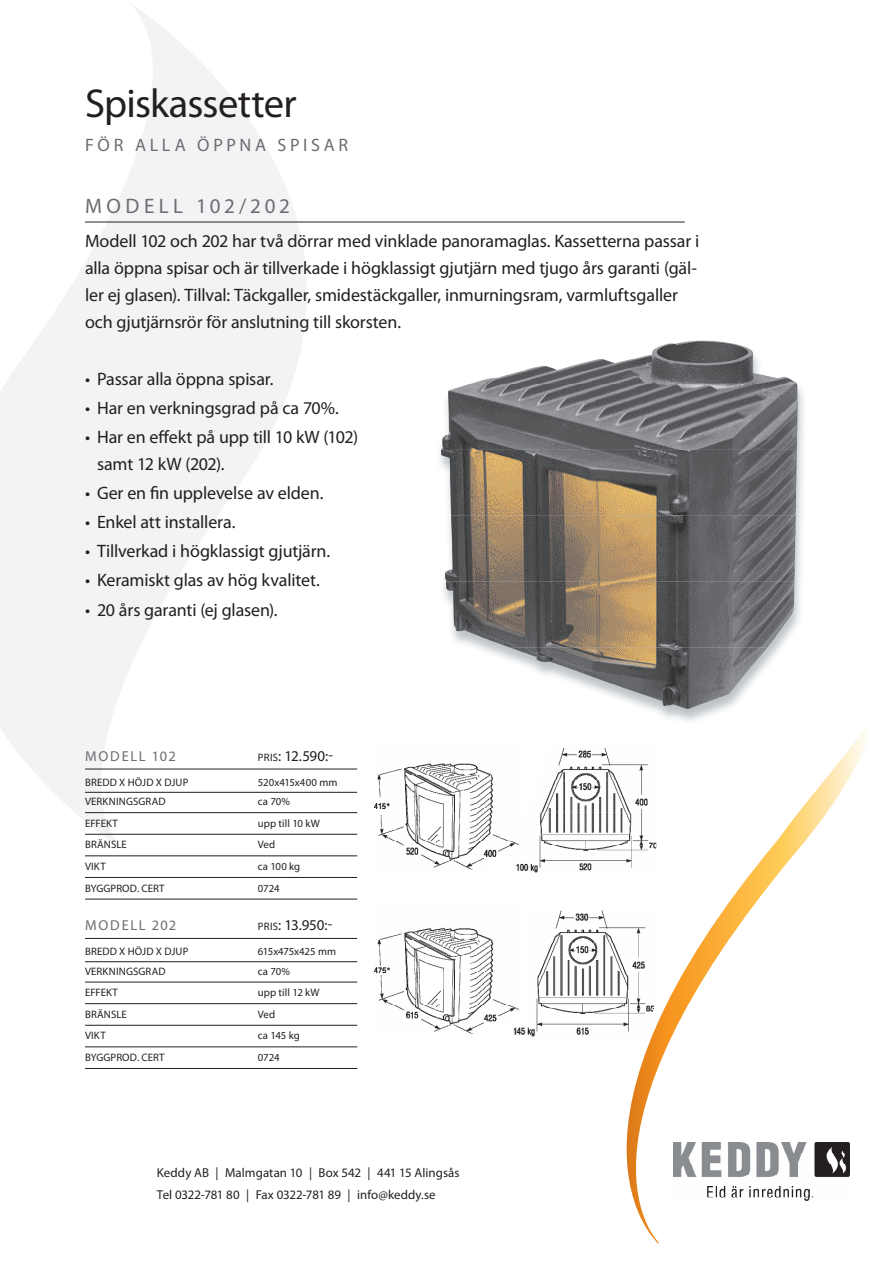
<style>
.page{position:relative;width:893px;height:1263px;background:#fff}
.page>*{position:absolute;margin:0;border:0;box-sizing:border-box;transform-origin:0 0}
.t1{font:40.5px "Myriad Pro";letter-spacing:-.015em;color:#231f20}
.t2{font:21px "Myriad Pro";letter-spacing:.205em;color:#6c6d70}
.t3{font:18px/27px "Myriad Pro";letter-spacing:-.01em;color:#231f20}
.t4{font:18px "Myriad Pro";letter-spacing:.205em;color:#6c6d70}
.t5{font:15px "Myriad Pro";letter-spacing:-.025em;color:#231f20}
.t6{font:14.4px "Myriad Pro";letter-spacing:.115em;color:#6c6d70}
.t7{font:12.9px/21px "Myriad Pro";color:#231f20}
.t8{font:10.8px "Myriad Pro";letter-spacing:.01em;color:#231f20}
.t9{font:10.8px "Myriad Pro";letter-spacing:-.015em;color:#231f20}
.s1{font-size:10.8px}
</style>
<div class="page">
<svg style="left:0;top:4px;width:447px;height:845px"></svg>
<hr style="left:85px;top:768px;width:272px;height:1px;background:#231f20">
<hr style="left:85px;top:792px;width:272px;height:1px;background:#231f20">
<hr style="left:85px;top:812px;width:272px;height:1px;background:#231f20">
<hr style="left:85px;top:834px;width:272px;height:1px;background:#231f20">
<hr style="left:85px;top:855px;width:272px;height:1px;background:#231f20">
<hr style="left:85px;top:877px;width:272px;height:1px;background:#231f20">
<hr style="left:85px;top:899px;width:272px;height:1px;background:#231f20">
<hr style="left:85px;top:938px;width:272px;height:1px;background:#231f20">
<hr style="left:85px;top:961px;width:272px;height:1px;background:#231f20">
<hr style="left:85px;top:982px;width:272px;height:1px;background:#231f20">
<hr style="left:85px;top:1003px;width:272px;height:1px;background:#231f20">
<hr style="left:85px;top:1025px;width:272px;height:1px;background:#231f20">
<hr style="left:85px;top:1046px;width:272px;height:1px;background:#231f20">
<hr style="left:85px;top:1068px;width:272px;height:1px;background:#231f20">
<svg style="left:561px;top:731px;width:303px;height:512px"></svg>
<hr style="left:85px;top:222px;width:600px;height:1px;background:#231f20">
<div style="left:435px;top:341px;width:373px;height:384px;background:#5b6975;opacity:.4"></div>
<img style="left:469px;top:340px;width:328px;height:44px">
<img style="left:441px;top:384px;width:357px;height:132px">
<img style="left:445px;top:516px;width:351px;height:131px">
<img style="left:510px;top:647px;width:257px;height:62px">
<img style="left:536px;top:911px;width:117px;height:97px">
<img style="left:514px;top:1008px;width:139px;height:29px">
<img style="left:555px;top:748px;width:101px;height:32px">
<img style="left:541px;top:780px;width:115px;height:33px">
<img style="left:539px;top:813px;width:117px;height:32px">
<img style="left:517px;top:845px;width:139px;height:29px">
<img style="left:375px;top:743px;width:149px;height:127px">
<img style="left:375px;top:927px;width:145px;height:107px">
<h1 class="t1" style="left:85px;top:78px;width:213px">Spiskassetter</h1>
<p class="t4" style="left:85px;top:134px;width:56px">Fö rallaöppna</p>
<p class="t4" style="left:278px;top:134px;width:72px">spisa r</p>
<p class="t2" style="left:85px;top:193px;width:206px">Modell 102/202</p>
<p class="t3" style="left:85px;top:227px;width:616px">Modell 102 och 202 har två dörrar med vinklade panoramaglas. Kassetterna passar i alla öppna spisar och är tillverkade i högklassigt gjutjärn med tjugo års garanti (gäl&shy;ler ej glasen). Tillval: Täckgaller, smidestäckgaller, inmurningsram, varmluftsgaller och gjutjärnsrör för anslutning till skorsten.</p>
<p class="t3" style="left:85px;top:365px;width:190px">• Passar alla öppna spisar.</p>
<p class="t3" style="left:85px;top:394px;width:255px">• Har en verkningsgrad på ca 70%.</p>
<p class="t3" style="left:97px;top:423px;width:263px;text-indent:-12px">• Har en effekt på upp till 10 kW (102) samt 12 kW (202).</p>
<p class="t3" style="left:85px;top:479px;width:240px">• Ger en fin upplevelse av elden.</p>
<p class="t3" style="left:85px;top:508px;width:152px">• Enkel att installera.</p>
<p class="t3" style="left:85px;top:537px;width:247px">• Tillverkad i högklassigt gjutjärn.</p>
<p class="t3" style="left:85px;top:567px;width:236px">• Keramiskt glas av hög kvalitet.</p>
<p class="t3" style="left:85px;top:596px;width:194px">• 20 års garanti (ej glasen).</p>
<p class="t6" style="left:85px;top:747px;width:92px">modell 102</p>
<p class="t5" style="left:258px;top:747px;width:77px"><span class="s1">Pris</span>: 12.590:-</p>
<p class="t8" style="left:85px;top:775px;width:105px">BREDD X HÖJD X DJUP</p>
<p class="t8" style="left:258px;top:775px;width:81px">520x415x400 mm</p>
<p class="t8" style="left:85px;top:795px;width:82px">VERKNINGSGRAD</p>
<p class="t8" style="left:258px;top:795px;width:34px">ca 70%</p>
<p class="t8" style="left:85px;top:816px;width:34px">EFFEKT</p>
<p class="t8" style="left:258px;top:816px;width:63px">upp till 10 kW</p>
<p class="t8" style="left:85px;top:838px;width:43px">BRÄNSLE</p>
<p class="t8" style="left:258px;top:838px;width:19px">Ved</p>
<p class="t8" style="left:85px;top:860px;width:22px">VIKT</p>
<p class="t8" style="left:258px;top:860px;width:44px">ca 100 kg</p>
<p class="t8" style="left:85px;top:881px;width:81px">BYGGPROD. CERT</p>
<p class="t8" style="left:258px;top:881px;width:23px">0724</p>
<p class="t6" style="left:85px;top:917px;width:93px">modell 202</p>
<p class="t5" style="left:258px;top:916px;width:76px"><span class="s1">Pris</span>: 13.950:-</p>
<p class="t8" style="left:85px;top:945px;width:105px">BREDD X HÖJD X DJUP</p>
<p class="t9" style="left:258px;top:945px;width:80px">615x475x425 mm</p>
<p class="t8" style="left:85px;top:964px;width:82px">VERKNINGSGRAD</p>
<p class="t8" style="left:258px;top:964px;width:34px">ca 70%</p>
<p class="t8" style="left:85px;top:986px;width:34px">EFFEKT</p>
<p class="t8" style="left:258px;top:986px;width:63px">upp till 12 kW</p>
<p class="t8" style="left:85px;top:1007px;width:43px">BRÄNSLE</p>
<p class="t8" style="left:258px;top:1007px;width:19px">Ved</p>
<p class="t8" style="left:85px;top:1029px;width:22px">VIKT</p>
<p class="t8" style="left:258px;top:1029px;width:44px">ca 145 kg</p>
<p class="t8" style="left:85px;top:1051px;width:81px">BYGGPROD. CERT</p>
<p class="t8" style="left:258px;top:1051px;width:23px">0724</p>
<p class="t7" style="left:157px;top:1162px;width:304px">Keddy AB | Malmgatan 10 | Box 542 | 441 15 Alingsås<br>Tel 0322-781 80 | Fax 0322-781 89 | info@keddy.se</p>
</div>
